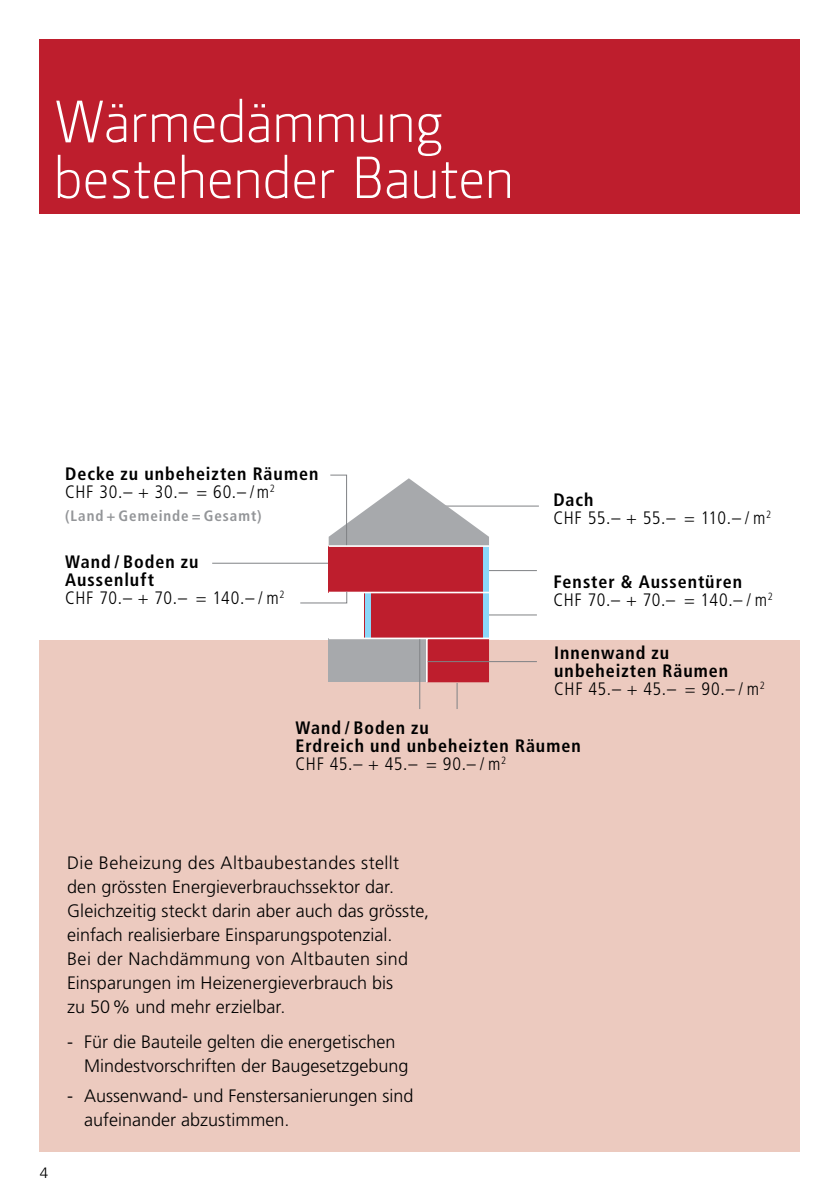
<style>
.page{position:relative;width:840px;height:1191px;background:#fff}
.page>*{position:absolute;margin:0;border:0;box-sizing:border-box;transform-origin:0 0}
.t1{font:300 60px/56px "Section";letter-spacing:.01em;color:#fff}
.t2{font:300 18px/24px "Frutiger";color:#000}
.t3{font:700 condensed 18px/18px "Frutiger LT Std";letter-spacing:.055em;color:#000}
.t4{font:300 condensed 18px/18px "Frutiger LT Std";letter-spacing:.025em;color:#000}
.t5{font:700 condensed 15px "Frutiger LT Std";letter-spacing:.06em;color:#939598}
.t6{font:300 15px "Frutiger";color:#000}
.s1{font-weight:300}
.s2{font-weight:700}
</style>
<div class="page">
<div style="left:40px;top:640px;width:759px;height:511px;background:#eccabf"></div>
<div style="left:40px;top:40px;width:759px;height:174px;background:#be1e2d"></div>
<hr style="left:415px;top:505px;width:123px;height:1px;background:#808285">
<hr style="left:487px;top:570px;width:49px;height:1px;background:#808285">
<hr style="left:487px;top:614px;width:49px;height:1px;background:#808285">
<hr style="left:212px;top:563px;width:123px;height:1px;background:#808285">
<div style="left:426px;top:638px;width:62px;height:44px;background:#be1e2d"></div>
<div style="left:328px;top:638px;width:98px;height:44px;background:#a7a9ac"></div>
<div style="left:364px;top:592px;width:124px;height:46px;background:#be1e2d"></div>
<div style="left:328px;top:546px;width:160px;height:46px;background:#be1e2d"></div>
<div style="left:482px;top:547px;width:6px;height:45px;background:#8bd7f8"></div>
<div style="left:482px;top:593px;width:6px;height:45px;background:#8bd7f8"></div>
<div style="left:364px;top:592px;width:6px;height:46px;background:#8bd7f8"></div>
<hr style="left:328px;top:591px;width:160px;height:2px;background:#fff">
<hr style="left:328px;top:545px;width:160px;height:2px;background:#fff">
<hr style="left:328px;top:637px;width:160px;height:2px;background:#fff">
<hr style="left:426px;top:638px;width:1px;height:44px;background:#fff">
<hr style="left:427px;top:661px;width:109px;height:1px;background:#808285">
<svg style="left:300px;top:591px;width:47px;height:13px"></svg>
<svg style="left:456px;top:683px;width:1px;height:26px"></svg>
<svg style="left:328px;top:474px;width:160px;height:72px"></svg>
<hr style="left:419px;top:639px;width:1px;height:70px;background:#808285">
<h1 class="t1" style="left:54px;top:94px;width:461px">Wärmedämmung bestehender Bauten</h1>
<p class="t3" style="left:65px;top:464px;width:255px">Decke zu unbeheizten Räumen<br><span class="s1">CHF 30.– + 30.– = 60.– /m</span><sup>2</sup></p>
<p class="t5" style="left:65px;top:507px;width:198px">(Land + Gemeinde = Gesamt)</p>
<p class="t3" style="left:65px;top:553px;width:221px">Wand / Boden zu<br>Aussenluft<br><span class="s1">CHF 70.– + 70.– = 140.– / m</span><sup>2</sup></p>
<p class="t4" style="left:553px;top:491px;width:219px"><span class="s2">Dach<br></span>CHF 55.– + 55.– = 110.– / m<sup>2</sup></p>
<p class="t4" style="left:553px;top:572px;width:221px"><span class="s2">Fenster &amp; Aussentüren<br></span>CHF 70.– + 70.– = 140.– / m<sup>2</sup></p>
<p class="t3" style="left:554px;top:643px;width:212px">Innenwand zu unbeheizten Räumen<br><span class="s1">CHF 45.– + 45.– = 90.– / m</span><sup>2</sup></p>
<p class="t3" style="left:295px;top:719px;width:286px">Wand / Boden zu<br>Erdreich und unbeheizten Räumen<br><span class="s1">CHF 45.– + 45.– = 90.– / m</span><sup>2</sup></p>
<p class="t6" style="left:40px;top:1164px;width:10px">4</p>
<p class="t2" style="left:67px;top:851px;width:363px">Die Beheizung des Altbaubestandes stellt den grössten Energieverbrauchssektor dar.<br>Gleichzeitig steckt darin aber auch das grösste, einfach realisierbare Einsparungspotenzial.<br>Bei der Nachdämmung von Altbauten sind Einsparungen im Heizenergieverbrauch bis<br>zu 50% und mehr erzielbar.</p>
<p class="t2" style="left:84px;top:1030px;width:326px;text-indent:-17px">- Für die Bauteile gelten die energetischen<br>Mindestvorschriften der Baugesetzgebung</p>
<p class="t2" style="left:84px;top:1083px;width:331px;text-indent:-17px">- Aussenwand- und Fenstersanierungen sind aufeinander abzustimmen.</p>
</div>
